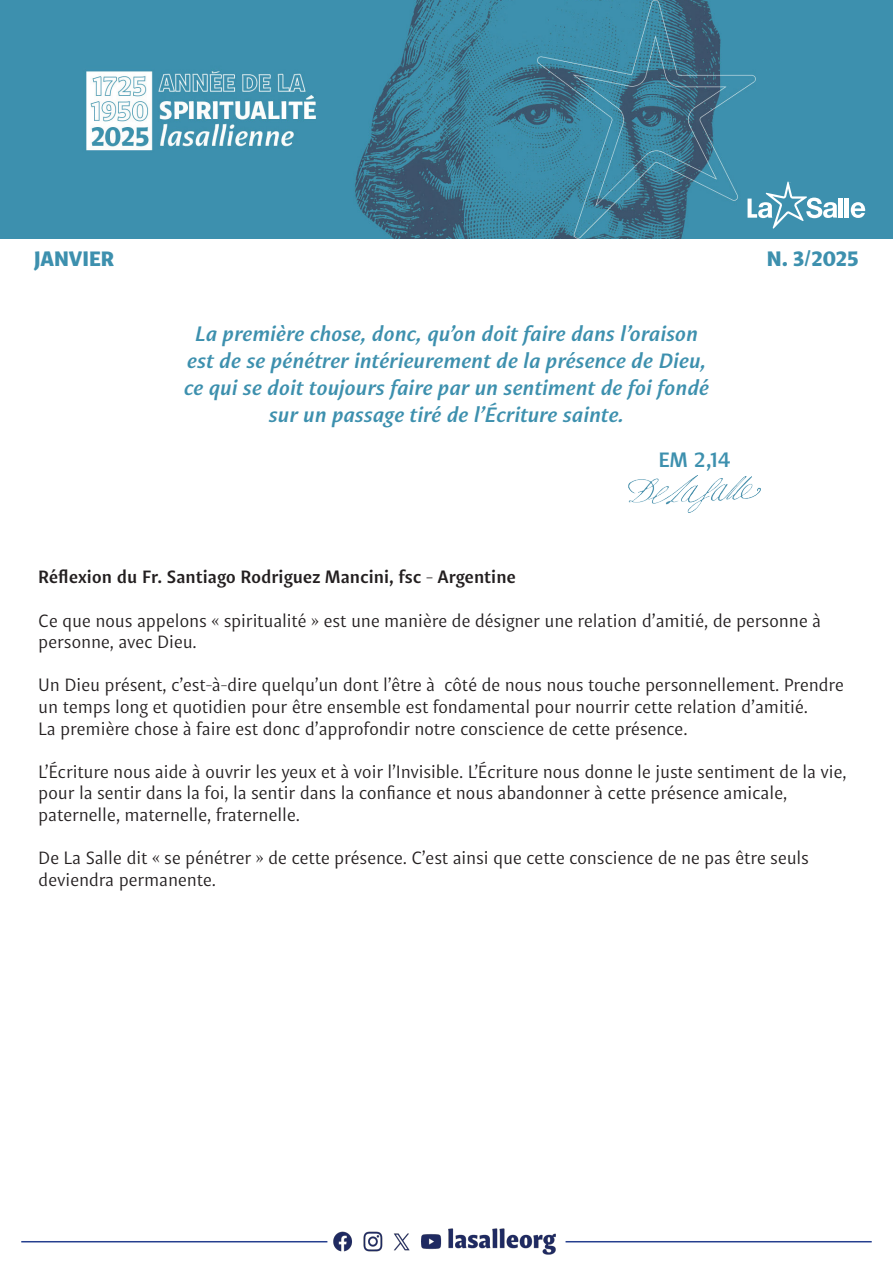
<style>
.page{position:relative;width:893px;height:1263px;background:#fff}
.page>*{position:absolute;margin:0;border:0;box-sizing:border-box;transform-origin:0 0}
.t1{font:italic 700 21px/27px "Indivisa Text Sans";color:#3d90ae;text-align:center}
.t2{font:900 21px "Indivisa Text Sans";color:#3d90ae}
.t3{font:700 21px "Indivisa Text Sans";color:#3d90ae}
.t4{font:18px/21.6px "Indivisa Text Sans";letter-spacing:-.015em;color:#231f20}
.t5{font:700 18px "Indivisa Text Sans";color:#231f20}
</style>
<div class="page">
<img style="left:0;top:0;width:893px;height:238px">
<img style="left:334px;top:1228px;width:222px;height:27px">
<hr style="left:566px;top:1241px;width:306px;height:1px;background:#253f8e">
<hr style="left:21px;top:1241px;width:306px;height:1px;background:#253f8e">
<hr style="left:839px;top:199px;width:4px;height:19px;background:#fff">
<hr style="left:845px;top:199px;width:4px;height:19px;background:#fff">
<svg style="left:851px;top:202px;width:14px;height:16px"></svg>
<svg style="left:747px;top:182px;width:90px;height:47px;background:#66a7bf"></svg>
<img style="left:628px;top:475px;width:133px;height:37px">
<p class="t2" style="left:34px;top:240px;width:81px">JANVIER</p>
<p class="t2" style="left:767px;top:240px;width:94px">N. 3/2025</p>
<p class="t1" style="left:184px;top:319px;width:527px">La première chose, donc, qu’on doit faire dans l’oraison est de se pénétrer intérieurement de la présence de Dieu, ce qui se doit toujours faire par un sentiment de foi fondé sur un passage tiré de l’Écriture sainte.</p>
<p class="t3" style="left:658px;top:442px;width:74px">EM 2,14</p>
<p class="t5" style="left:38px;top:562px;width:479px">Réflexion du Fr. Santiago Rodriguez Mancini, fsc - Argentine</p>
<p class="t4" style="left:38px;top:608px;width:784px">Ce que nous appelons « spiritualité » est une manière de désigner une relation d’amitié, de personne à personne, avec Dieu.</p>
<p class="t4" style="left:38px;top:673px;width:807px">Un Dieu présent, c’est-à-dire quelqu’un dont l’être à côté de nous nous touche personnellement. Prendre un temps long et quotidien pour être ensemble est fondamental pour nourrir cette relation d’amitié.<br>La première chose à faire est donc d’approfondir notre conscience de cette présence.</p>
<p class="t4" style="left:38px;top:760px;width:810px">L’Écriture nous aide à ouvrir les yeux et à voir l’Invisible. L’Écriture nous donne le juste sentiment de la vie, pour la sentir dans la foi, la sentir dans la confiance et nous abandonner à cette présence amicale, paternelle, maternelle, fraternelle.</p>
<p class="t4" style="left:38px;top:846px;width:772px">De La Salle dit « se pénétrer » de cette présence. C’est ainsi que cette conscience de ne pas être seuls deviendra permanente.</p>
</div>
